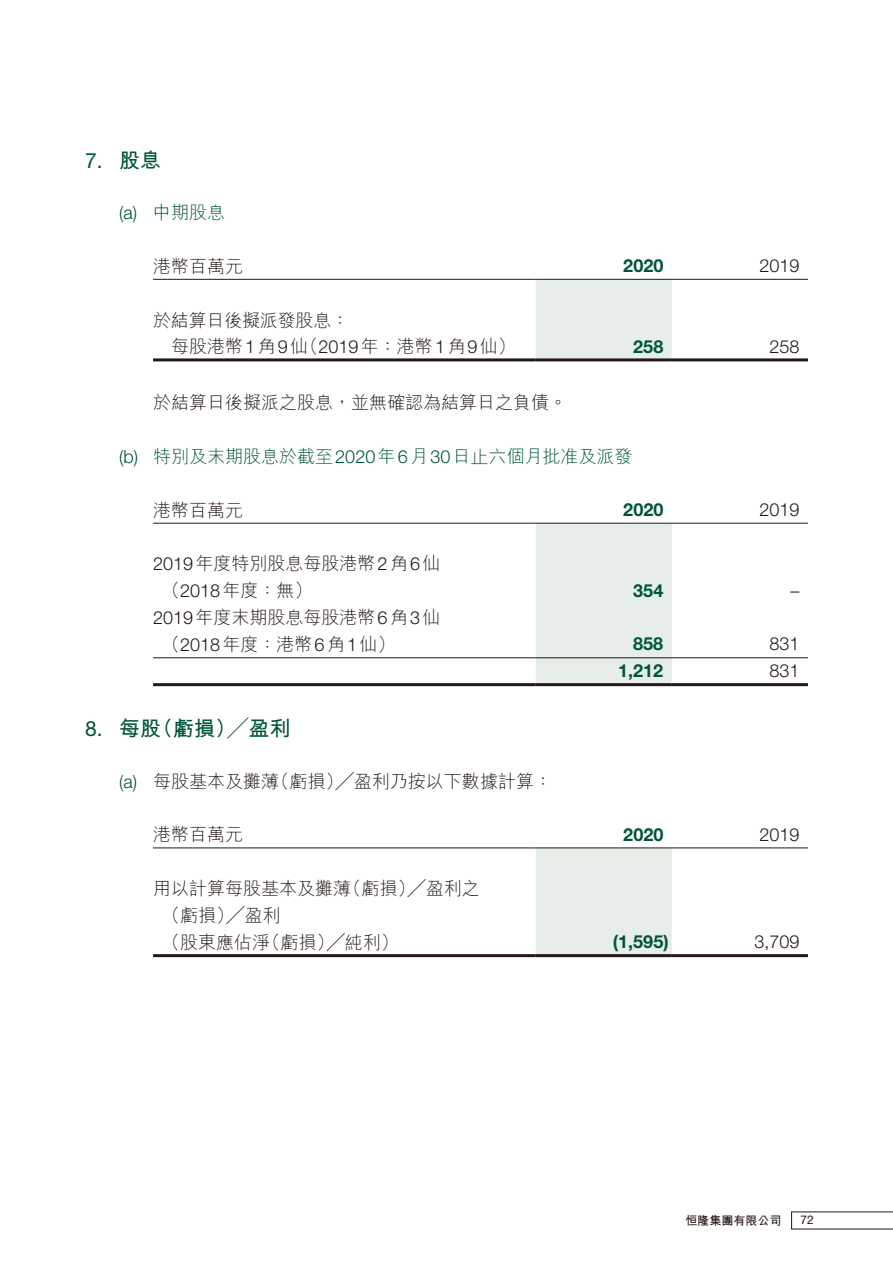
<style>
.page{position:relative;width:893px;height:1263px;background:#fff}
.page>*{position:absolute;margin:0;border:0;box-sizing:border-box;transform-origin:0 0}
.t1{font:700 21px "M Hei HK";color:#00543b}
.t2{font:21px "Helvetica Neue LT Std";color:#00543b}
.t3{font:300 18px/26.8px "M Hei HK";color:#231916}
.t4{font:300 18px "M Hei HK";color:#00543b}
.t5{font:700 18px "Helvetica Neue LT Std";color:#00543b}
.t6{font:300 18px "Helvetica Neue LT Std";color:#231916}
.t7{font:300 18px "Helvetica Neue LT Std";color:#00543b}
.t8{font:700 12px "M Hei HK";color:#231916}
.t9{font:12px "Helvetica Neue LT Std";color:#231916}
.s1{font-family:"Helvetica Neue LT Std"}
.s2{font-weight:300}
</style>
<div class="page">
<svg style="left:791px;top:1212px;width:102px;height:17px"></svg>
<div style="left:536px;top:280px;width:136px;height:78px;background:#e7eeea"></div>
<hr style="left:153px;top:279px;width:383px;height:1px;background:#231916">
<hr style="left:536px;top:279px;width:136px;height:1px;background:#231916">
<hr style="left:672px;top:279px;width:136px;height:1px;background:#231916">
<hr style="left:153px;top:358px;width:383px;height:3px;background:#231916">
<hr style="left:536px;top:358px;width:136px;height:3px;background:#231916">
<hr style="left:672px;top:358px;width:136px;height:3px;background:#231916">
<div style="left:536px;top:524px;width:136px;height:159px;background:#e7eeea"></div>
<hr style="left:153px;top:523px;width:383px;height:1px;background:#231916">
<hr style="left:536px;top:523px;width:136px;height:1px;background:#231916">
<hr style="left:672px;top:523px;width:136px;height:1px;background:#231916">
<hr style="left:153px;top:657px;width:383px;height:1px;background:#231916">
<hr style="left:536px;top:657px;width:136px;height:1px;background:#231916">
<hr style="left:672px;top:657px;width:136px;height:1px;background:#231916">
<hr style="left:153px;top:683px;width:383px;height:3px;background:#231916">
<hr style="left:536px;top:683px;width:136px;height:3px;background:#231916">
<hr style="left:672px;top:683px;width:136px;height:3px;background:#231916">
<div style="left:536px;top:848px;width:136px;height:106px;background:#e7eeea"></div>
<hr style="left:153px;top:847px;width:383px;height:1px;background:#231916">
<hr style="left:536px;top:847px;width:136px;height:1px;background:#231916">
<hr style="left:672px;top:847px;width:136px;height:1px;background:#231916">
<hr style="left:153px;top:954px;width:383px;height:3px;background:#231916">
<hr style="left:536px;top:954px;width:136px;height:3px;background:#231916">
<hr style="left:672px;top:954px;width:136px;height:3px;background:#231916">
<p class="t2" style="left:85px;top:148px;width:19px">7.</p>
<p class="t2" style="left:85px;top:716px;width:19px">8.</p>
<p class="t1" style="left:119px;top:145px;width:43px">股息</p>
<p class="t7" style="left:119px;top:201px;width:20px">)a(</p>
<p class="t7" style="left:119px;top:445px;width:21px">)b(</p>
<p class="t4" style="left:153px;top:203px;width:74px">中期股息</p>
<p class="t3" style="left:153px;top:252px;width:92px">港幣百萬元</p>
<p class="t3" style="left:153px;top:306px;width:198px">於結算日後擬派發股息：</p>
<p class="t5" style="left:623px;top:254px;width:42px">2020</p>
<p class="t3" style="left:171px;top:333px;width:346px">每股港幣<span class="s1">1</span>角<span class="s1">9</span> （仙 <span class="s1">2019</span>年：港幣<span class="s1">1</span>角<span class="s1">9</span>仙(</p>
<p class="t3" style="left:153px;top:388px;width:416px">於結算日後擬派之股息，並無確認為結算日之負債。</p>
<p class="t4" style="left:153px;top:447px;width:481px">特別及末期股息於截至<span class="s1">2020</span>年<span class="s1">6</span>月<span class="s1">30</span>日止六個月批准及派發</p>
<p class="t5" style="left:633px;top:335px;width:32px">258</p>
<p class="t3" style="left:153px;top:496px;width:92px">港幣百萬元</p>
<p class="t3" style="left:153px;top:550px;width:289px"><span class="s1">2019</span>年度特別股息每股港幣<span class="s1">2</span>角<span class="s1">6</span>仙</p>
<p class="t3" style="left:153px;top:577px;width:289px;text-indent:9px">（<span class="s1">2018</span>年度：無(<br><span class="s1">2019</span>年度末期股息每股港幣<span class="s1">6</span>角<span class="s1">3</span>仙</p>
<p class="t3" style="left:162px;top:631px;width:235px">（<span class="s1">2018</span>年度：港幣<span class="s1">6</span>角<span class="s1">1</span>仙(</p>
<p class="t5" style="left:623px;top:498px;width:42px">2020</p>
<p class="t5" style="left:633px;top:579px;width:32px">354</p>
<p class="t5" style="left:633px;top:633px;width:32px">858</p>
<p class="t5" style="left:618px;top:660px;width:47px">1,212</p>
<p class="t1" style="left:152px;top:713px;width:140px">（虧損）<span class="s2">╱</span>盈利</p>
<p class="t1" style="left:119px;top:713px;width:43px">每股</p>
<p class="t7" style="left:119px;top:770px;width:20px">)a(</p>
<p class="t3" style="left:272px;top:767px;width:282px">（虧損）╱盈利乃按以下數據計算：</p>
<p class="t3" style="left:153px;top:767px;width:128px">每股基本及攤薄</p>
<p class="t3" style="left:153px;top:821px;width:92px">港幣百萬元</p>
<p class="t3" style="left:343px;top:875px;width:138px">（虧損）╱盈利之</p>
<p class="t3" style="left:162px;top:875px;width:191px;text-indent:-9px">用以計算每股基本及攤薄（虧損）╱盈利</p>
<p class="t3" style="left:262px;top:929px;width:138px">（虧損）╱純利(</p>
<p class="t3" style="left:162px;top:929px;width:110px">（股東應佔淨</p>
<p class="t5" style="left:623px;top:823px;width:42px">2020</p>
<p class="t5" style="left:613px;top:931px;width:57px">)1,595(</p>
<p class="t6" style="left:759px;top:255px;width:42px">2019</p>
<p class="t6" style="left:769px;top:335px;width:32px">258</p>
<p class="t6" style="left:759px;top:498px;width:42px">2019</p>
<p class="t6" style="left:790px;top:579px;width:10px">–</p>
<p class="t6" style="left:769px;top:633px;width:32px">831</p>
<p class="t6" style="left:769px;top:660px;width:32px">831</p>
<p class="t6" style="left:759px;top:823px;width:42px">2019</p>
<p class="t6" style="left:754px;top:931px;width:47px">3,709</p>
<p class="t8" style="left:685px;top:1212px;width:97px">恒隆集團有限公司</p>
<p class="t9" style="left:800px;top:1213px;width:15px">72</p>
</div>
